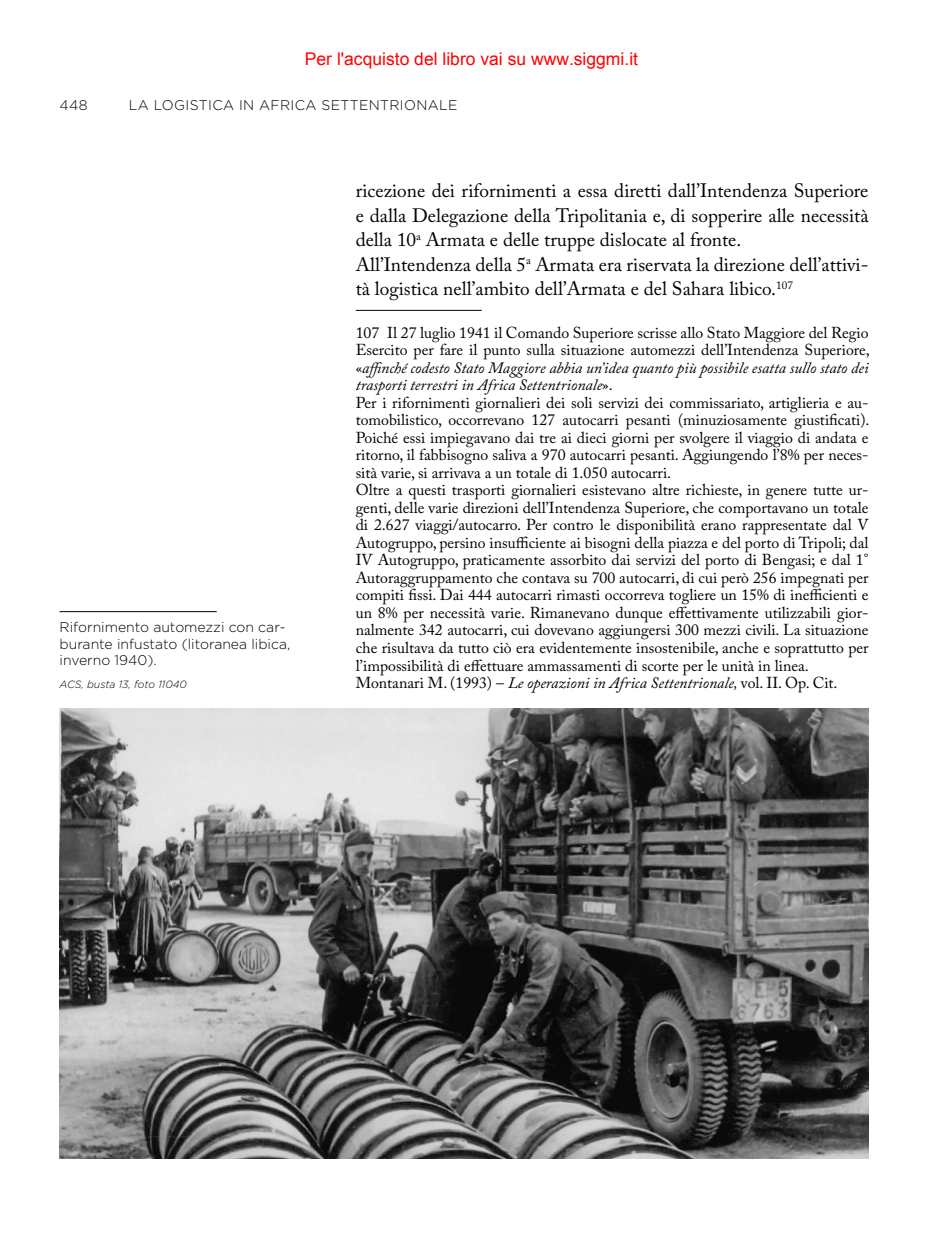
<style>
.page{position:relative;width:943px;height:1241px;background:#fff}
.page>*{position:absolute;margin:0;border:0;box-sizing:border-box;transform-origin:0 0}
.t1{font:19.25px/24.5px "Adobe Caslon Pro";color:#000}
.t2{font:17.5px "Arial";color:#f00}
.t3{font:15.75px/17.5px "Adobe Caslon Pro";color:#000}
.t4{font:300 14px/16.8px "Gotham";color:#000}
.t5{font:300 14px "Gotham";letter-spacing:.025em;color:#000}
.t6{font:italic 300 10.5px "Gotham";color:#000}
.s1{font-style:italic}
</style>
<div class="page">
<hr style="left:356px;top:310px;width:126px;height:1px;background:#000">
<img style="left:60px;top:708px;width:808px;height:450px">
<hr style="left:60px;top:611px;width:157px;height:1px;background:#000">
<p class="t2" style="left:305px;top:48px;width:335px">Per l'acquisto del libro vai su www.siggmi.it</p>
<p class="t5" style="left:60px;top:97px;width:30px">448</p>
<p class="t5" style="left:129px;top:97px;width:330px">La logistica in Africa Settentrionale</p>
<p class="t4" style="left:60px;top:618px;width:232px">Rifornimento automezzi con car&shy;burante infustato (litoranea libica, inverno 1940).</p>
<p class="t6" style="left:60px;top:677px;width:129px">ACS, busta 13, foto 11040</p>
<p class="t1" style="left:356px;top:178px;width:514px">ricezione dei rifornimenti a essa diretti dall’Intendenza Superiore e dalla Delegazione della Tripolitania e, di sopperire alle necessità della 10<sup>a</sup> Armata e delle truppe dislocate al fronte.<br>All’Intendenza della 5<sup>a</sup> Armata era riservata la direzione dell’attivi&shy;tà logistica nell’ambito dell’Armata e del Sahara libico.<sup>107</sup></p>
<p class="t3" style="left:356px;top:323px;width:515px">107 Il 27 luglio 1941 il Comando Superiore scrisse allo Stato Maggiore del Regio Esercito per fare il punto sulla situazione automezzi dell’Intendenza Superiore, «<span class="s1">affinché codesto Stato Maggiore abbia un’idea quanto più possibile esatta sullo stato dei trasporti terrestri in Africa Settentrionale</span>».<br>Per i rifornimenti giornalieri dei soli servizi dei commissariato, artiglieria e au&shy;tomobilistico, occorrevano 127 autocarri pesanti (minuziosamente giustificati).<br>Poiché essi impiegavano dai tre ai dieci giorni per svolgere il viaggio di andata e ritorno, il fabbisogno saliva a 970 autocarri pesanti. Aggiungendo l’8% per neces&shy;sità varie, si arrivava a un totale di 1.050 autocarri.<br>Oltre a questi trasporti giornalieri esistevano altre richieste, in genere tutte ur&shy;genti, delle varie direzioni dell’Intendenza Superiore, che comportavano un totale di 2.627 viaggi/autocarro. Per contro le disponibilità erano rappresentate dal V Autogruppo, persino insufficiente ai bisogni della piazza e del porto di Tripoli; dal IV Autogruppo, praticamente assorbito dai servizi del porto di Bengasi; e dal 1° Autoraggruppamento che contava su 700 autocarri, di cui però 256 impegnati per compiti fissi. Dai 444 autocarri rimasti occorreva togliere un 15% di inefficienti e un 8% per necessità varie. Rimanevano dunque effettivamente utilizzabili gior&shy;nalmente 342 autocarri, cui dovevano aggiungersi 300 mezzi civili. La situazione che risultava da tutto ciò era evidentemente insostenibile, anche e soprattutto per l’impossibilità di effettuare ammassamenti di scorte per le unità in linea.<br>Montanari M. (1993) – <span class="s1">Le operazioni in Africa Settentrionale,</span> vol. II. Op. Cit.</p>
</div>
